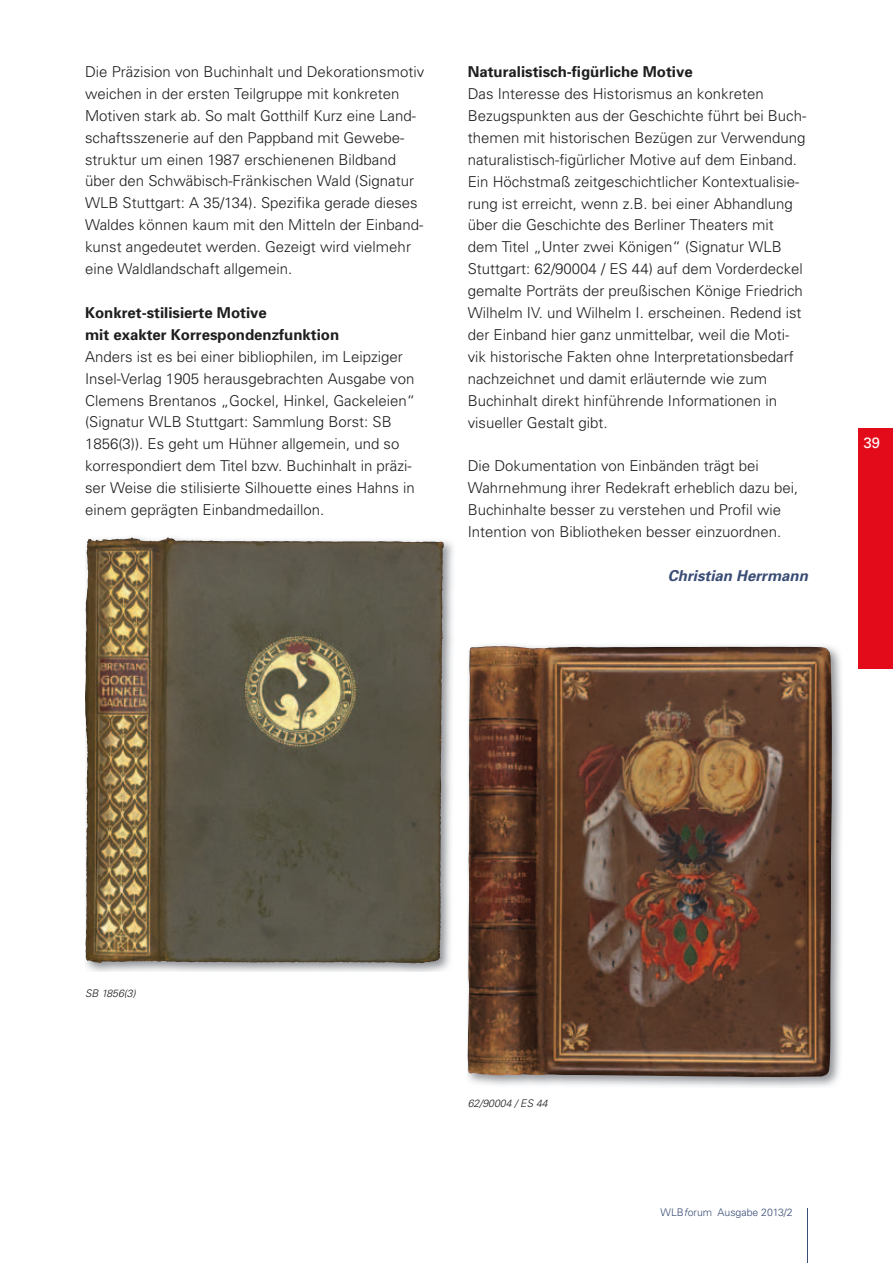
<style>
.page{position:relative;width:893px;height:1263px;background:#fff}
.page>*{position:absolute;margin:0;border:0;box-sizing:border-box;transform-origin:0 0}
.t1{font:300 15px/21.9px "Univers";color:#1d1e1f}
.t2{font:700 15px/21.9px "Univers";color:#1d1e1f}
.t3{font:italic 700 15px "Univers";color:#3a4d76}
.t4{font:15px "Univers";color:#fff}
.t5{font:italic 300 10.5px "Univers";color:#1d1e1f}
.t6{font:300 10.5px "Univers";color:#3a4d76}
.s1{font-style:italic}
</style>
<div class="page">
<hr style="left:807px;top:1208px;width:1px;height:55px;background:#3a4d76">
<div style="left:859px;top:428px;width:34px;height:240px;background:#e30a19"></div>
<img style="left:85px;top:537px;width:368px;height:434px">
<img style="left:85px;top:538px;width:46px;height:309px">
<img style="left:468px;top:645px;width:374px;height:442px">
<img style="left:468px;top:646px;width:364px;height:431px">
<p class="t1" style="left:85px;top:60px;width:341px">Die Präzision von Buchinhalt und Dekorationsmotiv weichen in der ersten Teilgruppe mit konkreten Motiven stark ab. So malt Gotthilf Kurz eine Land&shy;schaftsszenerie auf den Pappband mit Gewebe&shy;struktur um einen 1987 erschienenen Bildband über den Schwäbisch-Fränkischen Wald (Signatur WLB Stuttgart: A 35/134). Spezifika gerade dieses Waldes können kaum mit den Mitteln der Einband&shy;kunst angedeutet werden. Gezeigt wird vielmehr eine Waldlandschaft allgemein.</p>
<p class="t2" style="left:85px;top:301px;width:256px">Konkret-stilisierte Motive<br>mit exakter Korrespondenzfunktion</p>
<p class="t1" style="left:85px;top:345px;width:332px">Anders ist es bei einer bibliophilen, im Leipziger Insel-Verlag 1905 herausgebrachten Ausgabe von Clemens Brentanos „Gockel, Hinkel, Gackeleien“ (Signatur WLB Stuttgart: Sammlung Borst: SB 1856(3)). Es geht um Hühner allgemein, und so korrespondiert dem Titel bzw. Buchinhalt in präzi&shy;ser Weise die stilisierte Silhouette eines Hahns in einem geprägten Einbandmedaillon.</p>
<p class="t2" style="left:468px;top:60px;width:227px">Naturalistisch-figürliche Motive</p>
<p class="t1" style="left:468px;top:82px;width:340px">Das Interesse des Historismus an konkreten Bezugspunkten aus der Geschichte führt bei Buch&shy;themen mit historischen Bezügen zur Verwendung naturalistisch-figürlicher Motive auf dem Einband.<br>Ein Höchstmaß zeitgeschichtlicher Kontextualisie&shy;rung ist erreicht, wenn z.B. bei einer Abhandlung über die Geschichte des Berliner Theaters mit dem Titel „Unter zwei Königen“ (Signatur WLB Stuttgart: 62/90004 / ES 44) auf dem Vorderdeckel gemalte Porträts der preußischen Könige Friedrich Wilhelm IV. und Wilhelm I. erscheinen. Redend ist der Einband hier ganz unmittelbar, weil die Moti&shy;vik historische Fakten ohne Interpretationsbedarf nachzeichnet und damit erläuternde wie zum Buchinhalt direkt hinführende Informationen in visueller Gestalt gibt.</p>
<p class="t1" style="left:468px;top:455px;width:332px">Die Dokumentation von Einbänden trägt bei Wahrnehmung ihrer Redekraft erheblich dazu bei, Buchinhalte besser zu verstehen und Profil wie Intention von Bibliotheken besser einzuordnen.</p>
<p class="t3" style="left:668px;top:566px;width:142px">Christian Herrmann</p>
<p class="t4" style="left:863px;top:434px;width:18px">39</p>
<p class="t5" style="left:85px;top:987px;width:52px">SB 1856(3)</p>
<p class="t5" style="left:468px;top:1097px;width:81px">62/90004 / ES 44</p>
<p class="t6" style="left:661px;top:1206px;width:134px">WLB<span class="s1">f</span>orum Ausgabe 2013/2</p>
</div>
